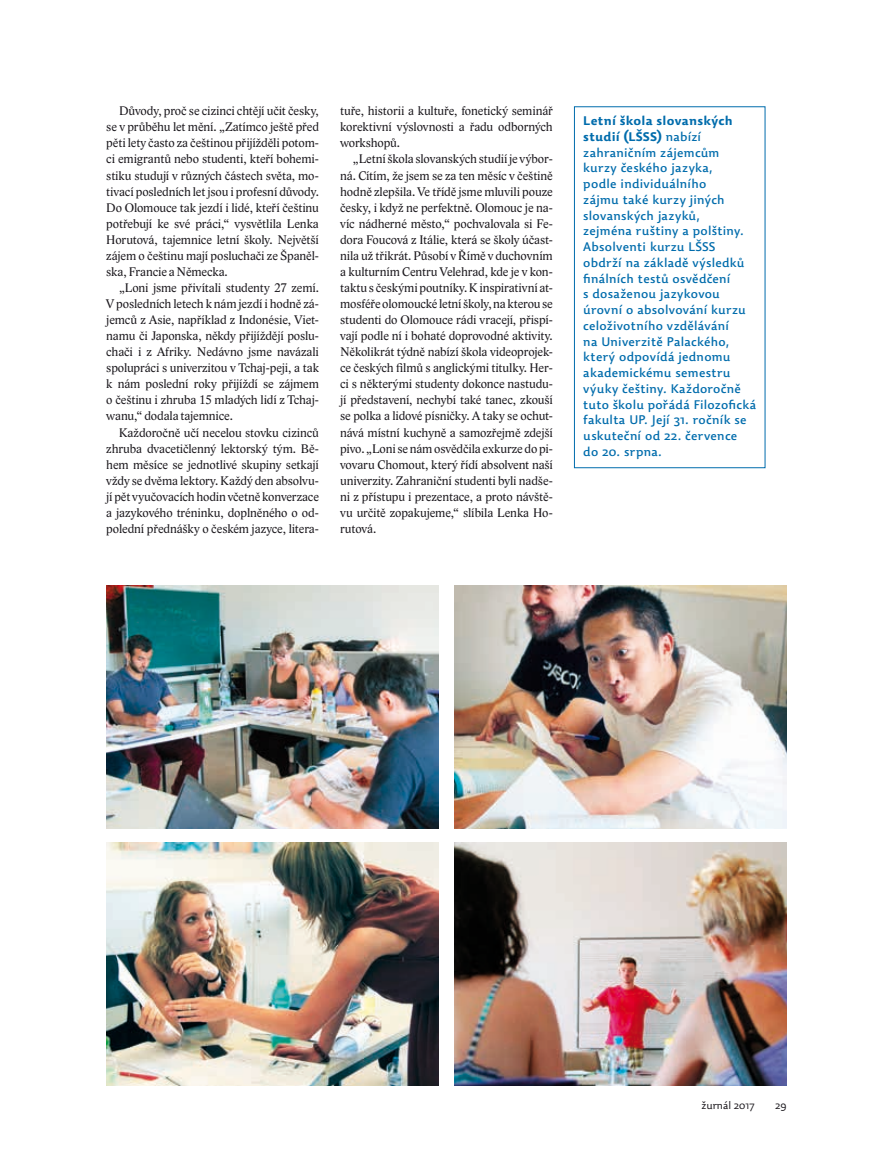
<style>
.page{position:relative;width:893px;height:1149px;background:#fff}
.page>*{position:absolute;margin:0;border:0;box-sizing:border-box;transform-origin:0 0}
.t1{font:12.75px/16px "Lido ST";letter-spacing:-.005em;color:#1a171c;text-align:justify}
.t2{font:500 12.3px/15.8px "Dederon SDOT";letter-spacing:.02em;color:#006cac}
.t3{font:300 10.5px "Dederon SLOT";color:#1a171c}
.s1{font-weight:700}
</style>
<div class="page">
<div style="left:574px;top:106px;width:191px;height:362px;border:1px solid #006cac"></div>
<img style="left:106px;top:585px;width:333px;height:243px">
<img style="left:454px;top:585px;width:333px;height:243px">
<img style="left:106px;top:842px;width:333px;height:242px">
<img style="left:454px;top:842px;width:333px;height:242px">
<p class="t1" style="left:106px;top:103px;width:214px;text-indent:13px">Důvody, proč se cizinci chtějí učit česky, se v průběhu let mění. „Zatímco ještě před pěti lety často za češtinou přijížděli potom&shy;ci emigrantů nebo studenti, kteří bohemi&shy;stiku studují v různých částech světa, mo&shy;tivací posledních let jsou i profesní důvody.<br>Do Olomouce tak jezdí i lidé, kteří češtinu potřebují ke své práci,“ vysvětlila Lenka Horutová, tajemnice letní školy. Největší zájem o češtinu mají posluchači ze Španěl&shy;ska, Francie a Německa.</p>
<p class="t1" style="left:106px;top:280px;width:214px;text-indent:13px">„Loni jsme přivítali studenty 27 zemí.<br>V posledních letech k nám jezdí i hodně zá&shy;jemců z Asie, například z Indonésie, Viet&shy;namu či Japonska, někdy přijíždějí poslu&shy;chači i z Afriky. Nedávno jsme navázali spolupráci s univerzitou v Tchaj-peji, a tak k nám poslední roky přijíždí se zájmem o češtinu i zhruba 15 mladých lidí z Tchaj&shy;wanu,“ dodala tajemnice.</p>
<p class="t1" style="left:106px;top:424px;width:214px;text-indent:13px">Každoročně učí necelou stovku cizinců zhruba dvacetičlenný lektorský tým. Bě&shy;hem měsíce se jednotlivé skupiny setkají vždy se dvěma lektory. Každý den absolvu&shy;jí pět vyučovacích hodin včetně konverzace a jazykového tréninku, doplněného o od&shy;polední přednášky o českém jazyce, litera-</p>
<p class="t1" style="left:340px;top:103px;width:214px">tuře, historii a kultuře, fonetický seminář korektivní výslovnosti a řadu odborných workshopů.</p>
<p class="t1" style="left:340px;top:151px;width:214px;text-indent:13px">„Letní škola slovanských studií je výbor&shy;ná. Cítím, že jsem se za ten měsíc v češtině hodně zlepšila. Ve třídě jsme mluvili pouze česky, i když ne perfektně. Olomouc je na&shy;víc nádherné město,“ pochvalovala si Fe&shy;dora Foucová z Itálie, která se školy účast&shy;nila už třikrát. Působí v Římě v duchovním a kulturním Centru Velehrad, kde je v kon&shy;taktu s českými poutníky. K inspirativní at&shy;mosféře olomoucké letní školy, na kterou se studenti do Olomouce rádi vracejí, přispí&shy;vají podle ní i bohaté doprovodné aktivity.<br>Několikrát týdně nabízí škola videoprojek&shy;ce českých filmů s anglickými titulky. Her&shy;ci s některými studenty dokonce nastudu&shy;jí představení, nechybí také tanec, zkouší se polka a lidové písničky. A taky se ochut&shy;nává místní kuchyně a samozřejmě zdejší pivo. „Loni se nám osvědčila exkurze do pi&shy;vovaru Chomout, který řídí absolvent naší univerzity. Zahraniční studenti byli nadše&shy;ni z přístupu i prezentace, a proto návště&shy;vu určitě zopakujeme,“ slíbila Lenka Ho&shy;rutová.</p>
<p class="t2" style="left:583px;top:113px;width:174px"><span class="s1">Letní škola slovanských studií (LŠSS)</span> nabízí zahraničním zájemcům<br>kurzy českého jazyka,<br>podle individuálního<br>zájmu také kurzy jiných slovanských jazyků,<br>zejména ruštiny a polštiny.<br>Absolventi kurzu LŠSS obdrží na základě výsledků finálních testů osvědčení<br>s dosaženou jazykovou úrovní o absolvování kurzu celoživotního vzdělávání<br>na Univerzitě Palackého, který odpovídá jednomu akademickému semestru výuky češtiny. Každoročně tuto školu pořádá Filozofická fakulta UP. Její 31. ročník se uskuteční od 22. července<br>do 20. srpna.</p>
<p class="t3" style="left:701px;top:1098px;width:55px">žurnál 2017</p>
<p class="t3" style="left:775px;top:1098px;width:13px">29</p>
</div>
